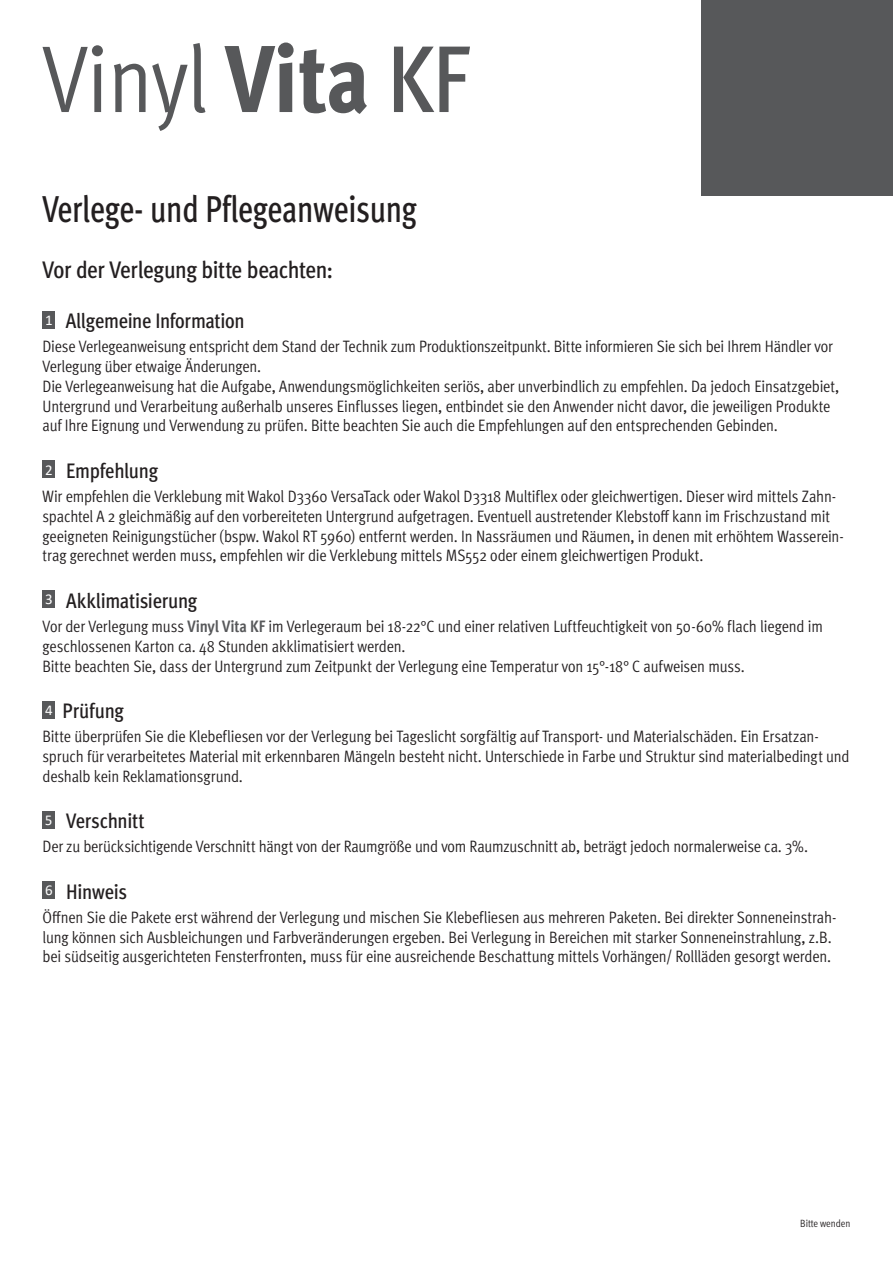
<style>
.page{position:relative;width:893px;height:1263px;background:#fff}
.page>*{position:absolute;margin:0;border:0;box-sizing:border-box;transform-origin:0 0}
.t1{font:500 condensed 37.5px "Meta Pro";letter-spacing:-.01em;color:#231f20;scale:.9 1}
.t2{font:500 condensed 24px "Meta Pro";letter-spacing:-.02em;color:#231f20}
.t3{font:500 condensed 21px "Meta Pro";letter-spacing:-.015em;color:#231f20}
.t4{font:16.5px/19.8px "Meta Pro Cond Norm";letter-spacing:-.01em;color:#231f20}
.t5{font:10.5px "Meta Pro Cond Norm";letter-spacing:-.005em;color:#231f20}
.s1{font-family:"Meta Pro";font-weight:700;font-stretch:condensed;color:#57585a}
</style>
<div class="page">
<div style="left:43px;top:311px;width:12px;height:17px;background:#57585a"></div>
<div style="left:43px;top:461px;width:12px;height:17px;background:#57585a"></div>
<div style="left:43px;top:591px;width:12px;height:17px;background:#57585a"></div>
<div style="left:43px;top:701px;width:12px;height:17px;background:#57585a"></div>
<div style="left:43px;top:811px;width:12px;height:17px;background:#57585a"></div>
<div style="left:43px;top:882px;width:12px;height:17px;background:#57585a"></div>
<div style="left:702px;top:0;width:191px;height:196px;background:#57585a"></div>
<svg style="left:43px;top:45px;width:60px;height:67px"></svg>
<svg style="left:114px;top:64px;width:32px;height:48px"></svg>
<svg style="left:152px;top:43px;width:53px;height:88px"></svg>
<svg style="left:224px;top:43px;width:70px;height:69px"></svg>
<svg style="left:300px;top:49px;width:67px;height:65px"></svg>
<svg style="left:394px;top:47px;width:76px;height:65px"></svg>
<h1 class="t1" style="left:43px;top:181px;width:417px">Verlege- und Pflegeanweisung</h1>
<h2 class="t2" style="left:43px;top:251px;width:292px">Vor der Verlegung bitte beachten:</h2>
<p class="t3" style="left:45px;top:305px;width:201px"><sup>1</sup> Allgemeine Information</p>
<p class="t4" style="left:43px;top:336px;width:798px">Diese Verlegeanweisung entspricht dem Stand der Technik zum Produktionszeitpunkt. Bitte informieren Sie sich bei Ihrem Händler vor Verlegung über etwaige Änderungen.<br>Die Verlegeanweisung hat die Aufgabe, Anwendungsmöglichkeiten seriös, aber unverbindlich zu empfehlen. Da jedoch Einsatzgebiet, Untergrund und Verarbeitung außerhalb unseres Einflusses liegen, entbindet sie den Anwender nicht davor, die jeweiligen Produkte auf Ihre Eignung und Verwendung zu prüfen. Bitte beachten Sie auch die Empfehlungen auf den entsprechenden Gebinden.</p>
<p class="t3" style="left:45px;top:455px;width:114px"><sup>2</sup> Empfehlung</p>
<p class="t4" style="left:43px;top:485px;width:803px">Wir empfehlen die Verklebung mit Wakol D3360 VersaTack oder Wakol D3318 Multiflex oder gleichwertigen. Dieser wird mittels Zahn&shy;spachtel A 2 gleichmäßig auf den vorbereiteten Untergrund aufgetragen. Eventuell austretender Klebstoff kann im Frischzustand mit geeigneten Reinigungstücher (bspw. Wakol RT 5960) entfernt werden. In Nassräumen und Räumen, in denen mit erhöhtem Wasserein&shy;trag gerechnet werden muss, empfehlen wir die Verklebung mittels MS552 oder einem gleichwertigen Produkt.</p>
<p class="t3" style="left:45px;top:585px;width:154px"><sup>3</sup> Akklimatisierung</p>
<p class="t4" style="left:43px;top:615px;width:782px">Vor der Verlegung muss <span class="s1">Vinyl Vita KF</span> im Verlegeraum bei 18-22°C und einer relativen Luftfeuchtigkeit von 50-60% flach liegend im geschlossenen Karton ca. 48 Stunden akklimatisiert werden.<br>Bitte beachten Sie, dass der Untergrund zum Zeitpunkt der Verlegung eine Temperatur von 15°-18° C aufweisen muss.</p>
<p class="t3" style="left:45px;top:695px;width:80px"><sup>4</sup> Prüfung</p>
<p class="t4" style="left:43px;top:725px;width:808px">Bitte überprüfen Sie die Klebefliesen vor der Verlegung bei Tageslicht sorgfältig auf Transport- und Materialschäden. Ein Ersatzan&shy;spruch für verarbeitetes Material mit erkennbaren Mängeln besteht nicht. Unterschiede in Farbe und Struktur sind materialbedingt und deshalb kein Reklamationsgrund.</p>
<p class="t3" style="left:45px;top:805px;width:101px"><sup>5</sup> Verschnitt</p>
<p class="t4" style="left:43px;top:835px;width:767px">Der zu berücksichtigende Verschnitt hängt von der Raumgröße und vom Raumzuschnitt ab, beträgt jedoch normalerweise ca. 3%.</p>
<p class="t3" style="left:45px;top:875px;width:84px"><sup>6</sup> Hinweis</p>
<p class="t4" style="left:43px;top:906px;width:795px">Öffnen Sie die Pakete erst während der Verlegung und mischen Sie Klebefliesen aus mehreren Paketen. Bei direkter Sonneneinstrah&shy;lung können sich Ausbleichungen und Farbveränderungen ergeben. Bei Verlegung in Bereichen mit starker Sonneneinstrahlung, z.B. bei südseitig ausgerichteten Fensterfronten, muss für eine ausreichende Beschattung mittels Vorhängen/ Rollläden gesorgt werden.</p>
<p class="t5" style="left:800px;top:1215px;width:52px">Bitte wenden</p>
</div>
